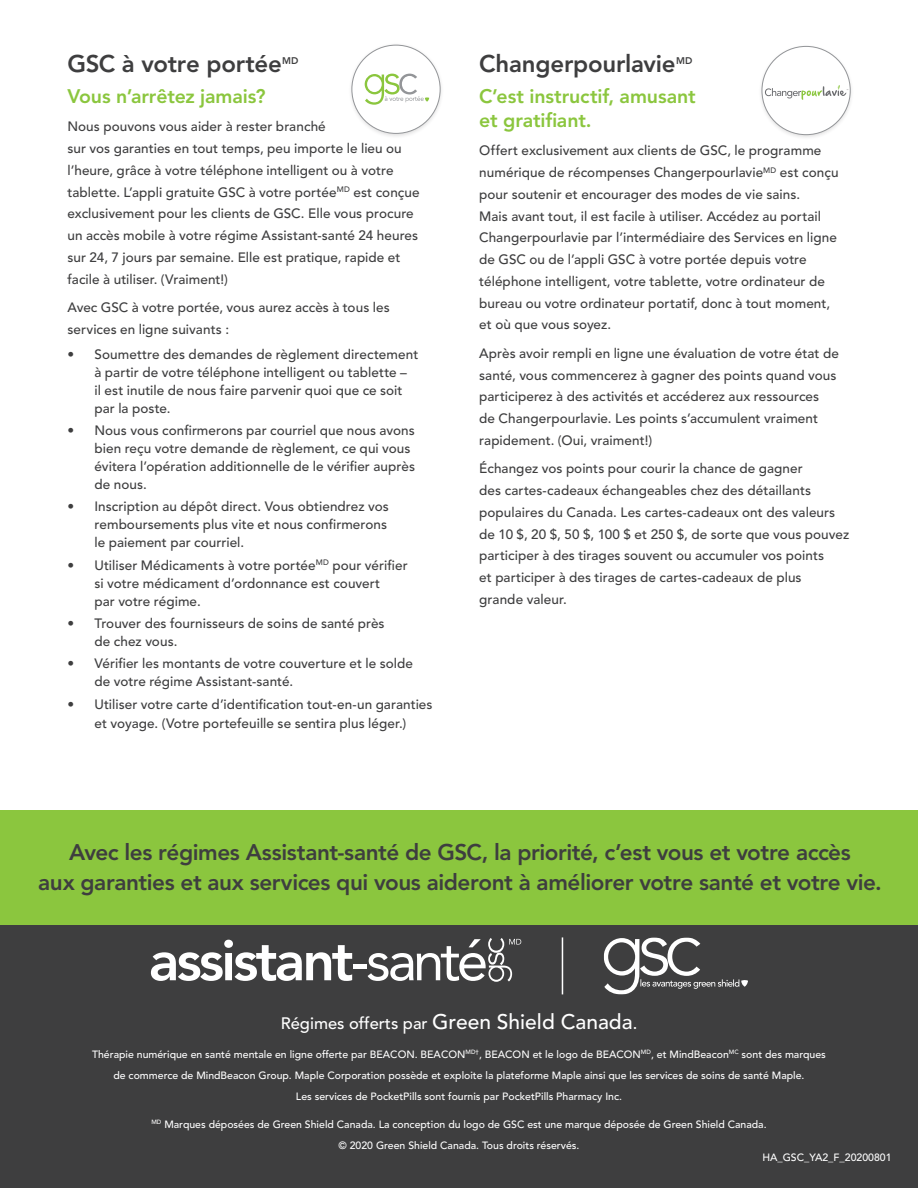
<style>
.page{position:relative;width:918px;height:1188px;background:#fff}
.page>*{position:absolute;margin:0;border:0;box-sizing:border-box;transform-origin:0 0}
.h2{font:800 24px "Avenir LT Std";letter-spacing:-.01em;color:#3e3e3f}
.t1{font:800 22.5px/30px "Avenir LT Std";letter-spacing:-.02em;color:#3e3e3f;text-align:center}
.SUBHEAD{font:800 19.5px/24px "Avenir LT Std";letter-spacing:-.005em;color:#8bc63e}
.t2{font:500 16.5px "Avenir LT Std";color:#fff}
.p{font:500 13.5px/21.8px "Avenir LT Std";letter-spacing:.005em;color:#3e3e3f}
.t3{font:500 10.5px/21px "Avenir LT Std";color:#fff;text-align:center}
.h2-2{font:800 9.6px "Avenir LT Std";color:#3e3e3f}
.s1{font-size:21px}
</style>
<div class="page">
<div style="left:348px;top:42px;width:96px;height:97px;background:#231f20;opacity:.15"></div>
<div style="left:352px;top:45px;width:88px;height:88px;background:#fff;border-radius:50%"></div>
<svg style="left:365px;top:74px;width:64px;height:31px"></svg>
<div style="left:758px;top:44px;width:96px;height:96px;background:#231f20;opacity:.15"></div>
<div style="left:762px;top:46px;width:88px;height:89px;background:#fff;border-radius:50%"></div>
<svg style="left:765px;top:85px;width:84px;height:15px"></svg>
<div style="left:0;top:922px;width:918px;height:266px;background:#3e3e3f"></div>
<div style="left:0;top:810px;width:918px;height:115px;background:#8bc63e"></div>
<svg style="left:604px;top:937px;width:144px;height:58px"></svg>
<svg style="left:151px;top:940px;width:201px;height:41px"></svg>
<hr style="left:353px;top:965px;width:14px;height:4px;background:#fff">
<svg style="left:368px;top:938px;width:153px;height:44px"></svg>
<hr style="left:562px;top:937px;width:1px;height:57px;background:#fff">
<p class="h2" style="left:68px;top:50px;width:216px">GSC à votre portée</p>
<p class="h2-2" style="left:282px;top:55px;width:18px">MD</p>
<p class="SUBHEAD" style="left:68px;top:84px;width:200px">Vous n’arrêtez jamais?</p>
<p class="p" style="left:67px;top:116px;width:354px">Nous pouvons vous aider à rester branché<br>sur vos garanties en tout temps, peu importe le lieu ou l’heure, grâce à votre téléphone intelligent ou à votre tablette. L’appli gratuite GSC à votre portée<sup>MD</sup> est conçue exclusivement pour les clients de GSC. Elle vous procure un accès mobile à votre régime Assistant-santé 24 heures sur 24, 7 jours par semaine. Elle est pratique, rapide et facile à utiliser. (Vraiment!)</p>
<p class="p" style="left:67px;top:297px;width:324px">Avec GSC à votre portée, vous aurez accès à tous les services en ligne suivants :</p>
<p class="p" style="left:94px;top:345px;width:326px;line-height:18px;text-indent:-27px">• Soumettre des demandes de règlement directement à partir de votre téléphone intelligent ou tablette –<br>il est inutile de nous faire parvenir quoi que ce soit par la poste.</p>
<p class="p" style="left:94px;top:422px;width:322px;line-height:18px;text-indent:-27px">• Nous vous confirmerons par courriel que nous avons bien reçu votre demande de règlement, ce qui vous évitera l’opération additionnelle de le vérifier auprès de nous.</p>
<p class="p" style="left:94px;top:498px;width:296px;line-height:18px;text-align:justify;text-indent:-27px">• Inscription au dépôt direct. Vous obtiendrez vos remboursements plus vite et nous confirmerons le paiement par courriel.</p>
<p class="p" style="left:94px;top:556px;width:315px;line-height:18px;text-indent:-27px">• Utiliser Médicaments à votre portée<sup>MD</sup> pour vérifier si votre médicament d’ordonnance est couvert<br>par votre régime.</p>
<p class="p" style="left:94px;top:615px;width:292px;line-height:18px;text-indent:-27px">• Trouver des fournisseurs de soins de santé près de chez vous.</p>
<p class="p" style="left:94px;top:655px;width:320px;line-height:18px;text-indent:-27px">• Vérifier les montants de votre couverture et le solde de votre régime Assistant-santé.</p>
<p class="p" style="left:68px;top:694px;width:367px;line-height:19.5px;text-align:center">• Utiliser votre carte d’identification tout-en-un garanties et voyage. (Votre portefeuille se sentira plus léger.)</p>
<p class="h2" style="left:479px;top:50px;width:198px">Changerpourlavie</p>
<p class="h2-2" style="left:676px;top:55px;width:18px">MD</p>
<p class="SUBHEAD" style="left:479px;top:84px;width:218px">C’est instructif, amusant et gratifiant.</p>
<p class="p" style="left:479px;top:140px;width:361px">Offert exclusivement aux clients de GSC, le programme numérique de récompenses Changerpourlavie<sup>MD</sup> est conçu pour soutenir et encourager des modes de vie sains.<br>Mais avant tout, il est facile à utiliser. Accédez au portail Changerpourlavie par l’intermédiaire des Services en ligne de GSC ou de l’appli GSC à votre portée depuis votre téléphone intelligent, votre tablette, votre ordinateur de bureau ou votre ordinateur portatif, donc à tout moment, et où que vous soyez.</p>
<p class="p" style="left:479px;top:343px;width:361px">Après avoir rempli en ligne une évaluation de votre état de santé, vous commencerez à gagner des points quand vous participerez à des activités et accéderez aux ressources<br>de Changerpourlavie. Les points s’accumulent vraiment rapidement. (Oui, vraiment!)</p>
<p class="p" style="left:479px;top:458px;width:372px">Échangez vos points pour courir la chance de gagner<br>des cartes-cadeaux échangeables chez des détaillants populaires du Canada. Les cartes-cadeaux ont des valeurs de 10 $, 20 $, 50 $, 100 $ et 250 $, de sorte que vous pouvez participer à des tirages souvent ou accumuler vos points<br>et participer à des tirages de cartes-cadeaux de plus<br>grande valeur.</p>
<h2 class="t1" style="left:38px;top:837px;width:845px">Avec les régimes Assistant-santé de GSC, la priorité, c’est vous et votre accès<br>aux garanties et aux services qui vous aideront à améliorer votre santé et votre vie.</h2>
<p class="t2" style="left:281px;top:1014px;width:358px">Régimes offerts par <span class="s1">Green Shield Canada</span>.</p>
<p class="t3" style="left:92px;top:1044px;width:735px">Thérapie numérique en santé mentale en ligne offerte par BEACON. BEACON<sup>MD†</sup>, BEACON et le logo de BEACON<sup>MD</sup>, et MindBeacon<sup>MC</sup> sont des marques de commerce de MindBeacon Group. Maple Corporation possède et exploite la plateforme Maple ainsi que les services de soins de santé Maple.<br>Les services de PocketPills sont fournis par PocketPills Pharmacy Inc.</p>
<p class="t3" style="left:151px;top:1114px;width:617px"><sup>MD</sup> Marques déposées de Green Shield Canada. La conception du logo de GSC est une marque déposée de Green Shield Canada. © 2020 Green Shield Canada. Tous droits réservés.</p>
<p class="t3" style="left:762px;top:1148px;width:131px">HA_GSC_YA2_F_20200801</p>
</div>
